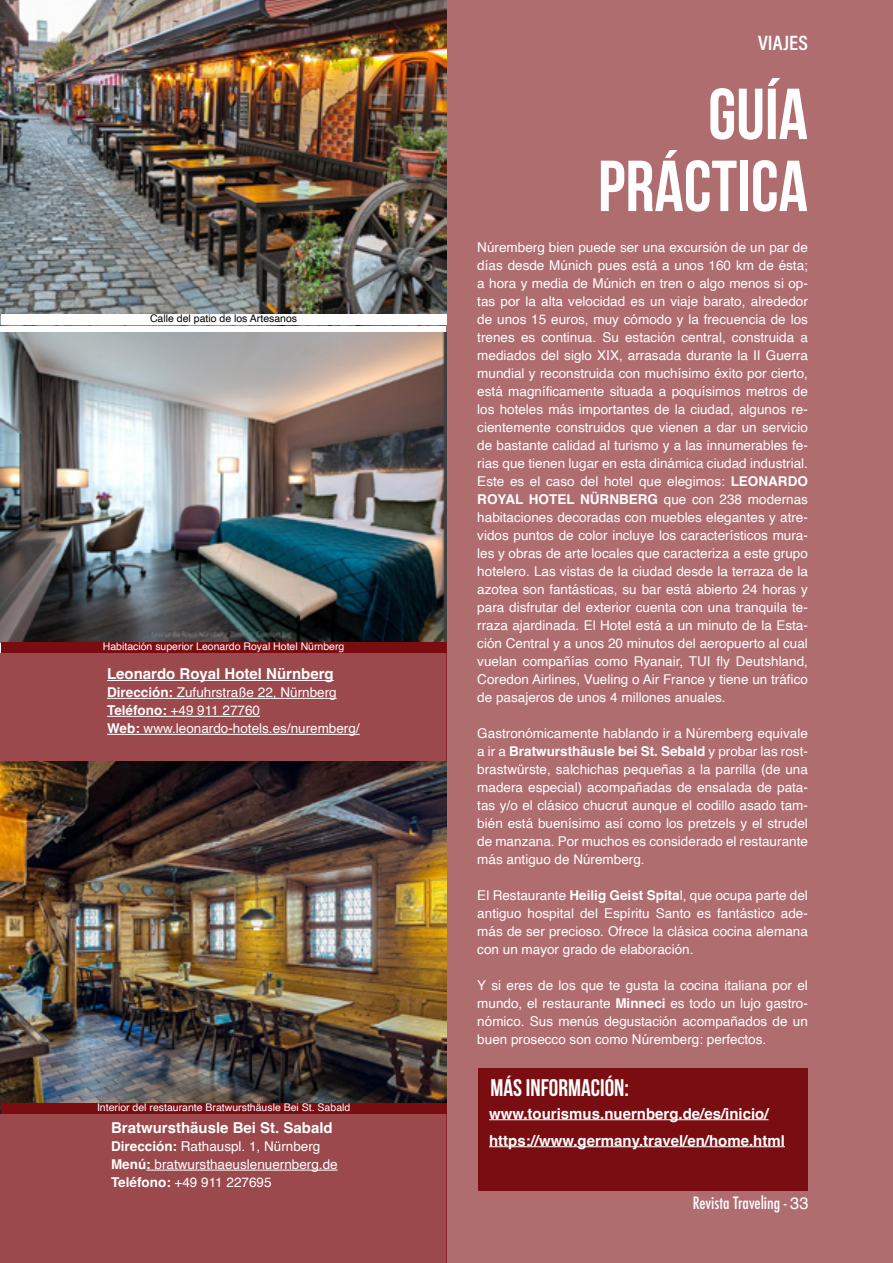
<style>
.page{position:relative;width:893px;height:1263px;background:#fff}
.page>*{position:absolute;margin:0;border:0;box-sizing:border-box;transform-origin:0 0}
.t1{font:700 72px/72px "Bebas Neue";color:#fff;text-align:right}
.t2{font:700 24px "Bebas Neue";color:#fff}
.t3{font:21px "Acumin Variable Concept";color:#fff}
.t4{font:500 condensed 16.5px "Futura";color:#fff}
.t5{font:700 15px/27px "Helvetica";color:#fff}
.t6{font:13.5px/18px "Helvetica";color:#fff;text-align:justify}
.t7{font:10.5px "Helvetica";color:#fff}
.t8{font:10.5px "Helvetica";color:#000}
.s1{font-weight:700}
.s2{font-family:"Helvetica";font-weight:400;font-stretch:normal}
</style>
<div class="page">
<div style="left:0;top:1113px;width:446px;height:150px;background:#9b494d"></div>
<div style="left:0;top:653px;width:446px;height:109px;background:#9b494d"></div>
<div style="left:446px;top:0;width:447px;height:1263px;background:#af6d70"></div>
<img style="left:0;top:332px;width:446px;height:310px">
<img style="left:1px;top:761px;width:445px;height:342px">
<img style="left:1px;top:0;width:445px;height:314px">
<div style="left:1px;top:642px;width:445px;height:11px;background:#7a0d12"></div>
<div style="left:1px;top:1103px;width:445px;height:10px;background:#7a0d12"></div>
<hr style="left:146px;top:1170px;width:192px;height:1px;background:#fff">
<hr style="left:107px;top:680px;width:227px;height:1px;background:#fff">
<hr style="left:107px;top:698px;width:230px;height:1px;background:#fff">
<hr style="left:107px;top:716px;width:153px;height:1px;background:#fff">
<hr style="left:107px;top:734px;width:253px;height:1px;background:#fff">
<div style="left:478px;top:1068px;width:329px;height:123px;background:#7a0d12"></div>
<hr style="left:489px;top:1119px;width:279px;height:1px;background:#fff">
<hr style="left:489px;top:1146px;width:296px;height:1px;background:#fff">
<p class="t8" style="left:150px;top:310px;width:149px">Calle del patio de los Artesanos</p>
<p class="t7" style="left:103px;top:638px;width:243px">Habitación superior Leonardo Royal Hotel Nürnberg</p>
<p class="t5" style="left:107px;top:662px;width:228px">Leonardo Royal Hotel Nürnberg</p>
<p class="t6" style="left:107px;top:684px;width:254px;text-align:left"><span class="s1">Dirección:</span> Zufuhrstraße 22, Nürnberg<br><span class="s1">Teléfono:</span> +49 911 27760<br><span class="s1">Web:</span> www.leonardo-hotels.es/nuremberg/</p>
<p class="t7" style="left:97px;top:1099px;width:255px">Interior del restaurante Bratwursthäusle Bei St. Sabald</p>
<p class="t5" style="left:111px;top:1116px;width:223px">Bratwursthäusle Bei St. Sabald</p>
<p class="t6" style="left:111px;top:1138px;width:228px;text-align:left"><span class="s1">Dirección:</span> Rathauspl. 1, Nürnberg<br><span class="s1">Menú:</span> bratwursthaeuslenuernberg.de<br><span class="s1">Teléfono:</span> +49 911 227695</p>
<h3 class="t3" style="left:758px;top:29px;width:51px">VIAJES</h3>
<h1 class="t1" style="left:598px;top:77px;width:211px">GUÍA<br>PRÁCTICA</h1>
<p class="t6" style="left:477px;top:239px;width:332px">Núremberg bien puede ser una excursión de un par de días desde Múnich pues está a unos 160 km de ésta; a hora y media de Múnich en tren o algo menos si op&shy;tas por la alta velocidad es un viaje barato, alrededor de unos 15 euros, muy cómodo y la frecuencia de los trenes es continua. Su estación central, construida a mediados del siglo XIX, arrasada durante la II Guerra mundial y reconstruida con muchísimo éxito por cierto, está magníficamente situada a poquísimos metros de los hoteles más importantes de la ciudad, algunos re&shy;cientemente construidos que vienen a dar un servicio de bastante calidad al turismo y a las innumerables fe&shy;rias que tienen lugar en esta dinámica ciudad industrial.<br>Este es el caso del hotel que elegimos: <span class="s1">LEONARDO ROYAL HOTEL NÜRNBERG</span> que con 238 modernas habitaciones decoradas con muebles elegantes y atre&shy;vidos puntos de color incluye los característicos mura&shy;les y obras de arte locales que caracteriza a este grupo hotelero. Las vistas de la ciudad desde la terraza de la azotea son fantásticas, su bar está abierto 24 horas y para disfrutar del exterior cuenta con una tranquila te&shy;rraza ajardinada. El Hotel está a un minuto de la Esta&shy;ción Central y a unos 20 minutos del aeropuerto al cual vuelan compañías como Ryanair, TUI fly Deutshland, Coredon Airlines, Vueling o Air France y tiene un tráfico de pasajeros de unos 4 millones anuales.</p>
<p class="t6" style="left:477px;top:725px;width:332px">Gastronómicamente hablando ir a Núremberg equivale a ir a <span class="s1">Bratwursthäusle bei St. Sebald</span> y probar las rost&shy;brastwürste, salchichas pequeñas a la parrilla (de una madera especial) acompañadas de ensalada de pata&shy;tas y/o el clásico chucrut aunque el codillo asado tam&shy;bién está buenísimo así como los pretzels y el strudel de manzana. Por muchos es considerado el restaurante más antiguo de Núremberg.</p>
<p class="t6" style="left:477px;top:887px;width:332px">El Restaurante <span class="s1">Heilig Geist Spita</span>l, que ocupa parte del antiguo hospital del Espíritu Santo es fantástico ade&shy;más de ser precioso. Ofrece la clásica cocina alemana con un mayor grado de elaboración.</p>
<p class="t6" style="left:477px;top:977px;width:332px">Y si eres de los que te gusta la cocina italiana por el mundo, el restaurante <span class="s1">Minneci</span> es todo un lujo gastro&shy;nómico. Sus menús degustación acompañados de un buen prosecco son como Núremberg: perfectos.</p>
<h2 class="t2" style="left:490px;top:1075px;width:140px">MÁS INFORMACIÓN:</h2>
<p class="t5" style="left:489px;top:1101px;width:297px">www.tourismus.nuernberg.de/es/inicio/ https://www.germany.travel/en/home.html</p>
<p class="t4" style="left:693px;top:1192px;width:117px">Revista Traveling - <span class="s2">33</span></p>
</div>
